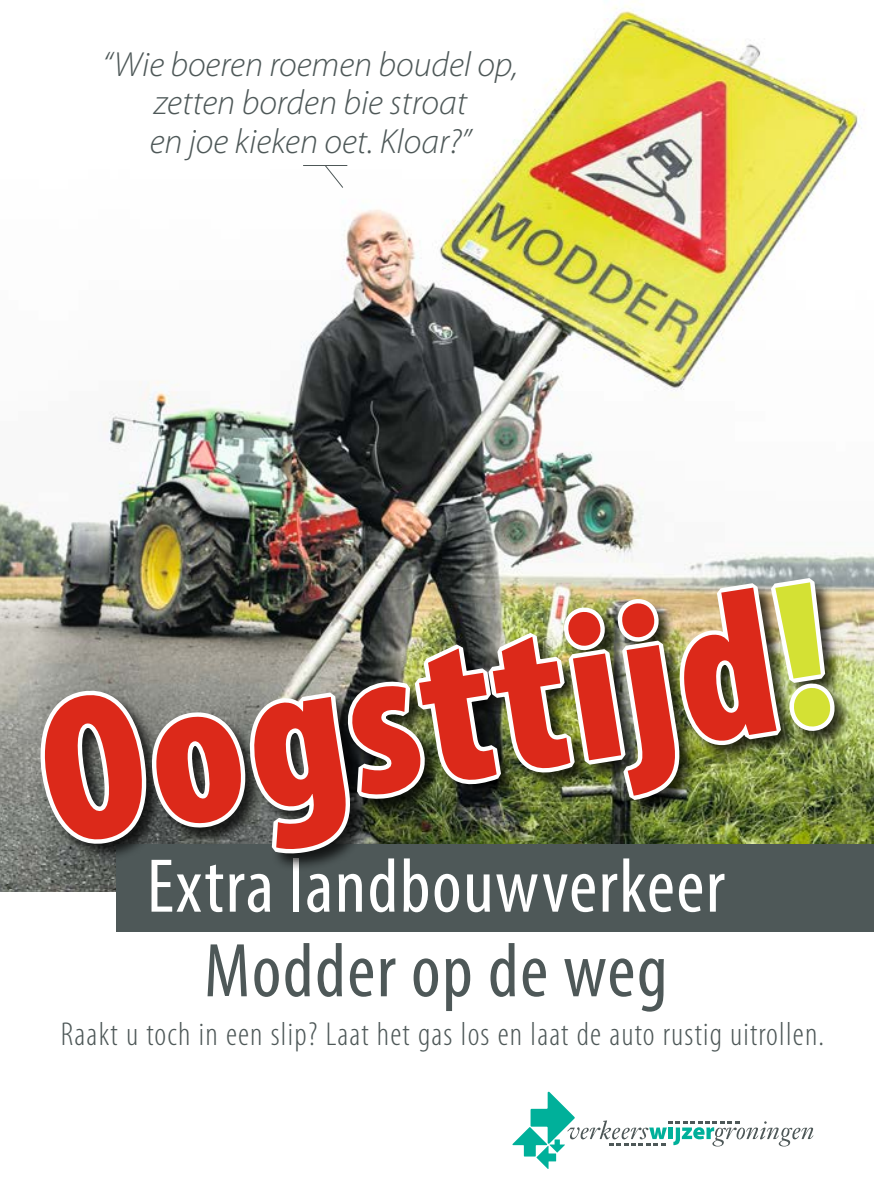
<style>
.page{position:relative;width:874px;height:1196px;background:#fff}
.page>*{position:absolute;margin:0;border:0;box-sizing:border-box;transform-origin:0 0}
.t1{font:900 condensed 209.47px "Myriad Pro";color:#dc291a}
.t2{font:condensed 76.83px "Myriad Pro";letter-spacing:.02em;color:#fff}
.t3{font:condensed 76.83px "Myriad Pro";letter-spacing:.02em;color:#4e5858}
.t4{font:italic 300 35px/38.5px "Myriad Pro";color:#4e5858;text-align:center}
.t5{font:300 condensed 33.25px "Myriad Pro";letter-spacing:.035em;color:#4e5858}
.s1{color:#d4e134}
</style>
<div class="page">
<svg style="left:512px;top:1091px;width:301px;height:78px"></svg>
<img style="left:0;top:1px;width:873px;height:890px">
<div style="left:116px;top:844px;width:757px;height:87px;background:#4e5858"></div>
<hr style="left:303px;top:165px;width:44px;height:1px;background:#4e5858">
<svg style="left:324px;top:164px;width:20px;height:24px"></svg>
<div style="left:39px;top:577px;width:813px;height:295px;background:#000;opacity:.75"></div>
<img style="left:41px;top:572px;width:793px;height:282px">
<p class="t4" style="left:102px;top:45px;width:417px">“Wie boeren roemen boudel op, zetten borden bie stroat<br>en joe kieken oet. Kloar?”</p>
<h1 class="t1" style="left:21px;top:643px;width:798px;rotate:-9deg">Oogsttijd<span class="s1">!</span></h1>
<h2 class="t2" style="left:147px;top:839px;width:579px">Extra landbouwverkeer</h2>
<h2 class="t3" style="left:204px;top:924px;width:464px">Modder op de weg</h2>
<p class="t5" style="left:61px;top:1014px;width:764px">Raakt u toch in een slip? Laat het gas los en laat de auto rustig uitrollen.</p>
</div>
